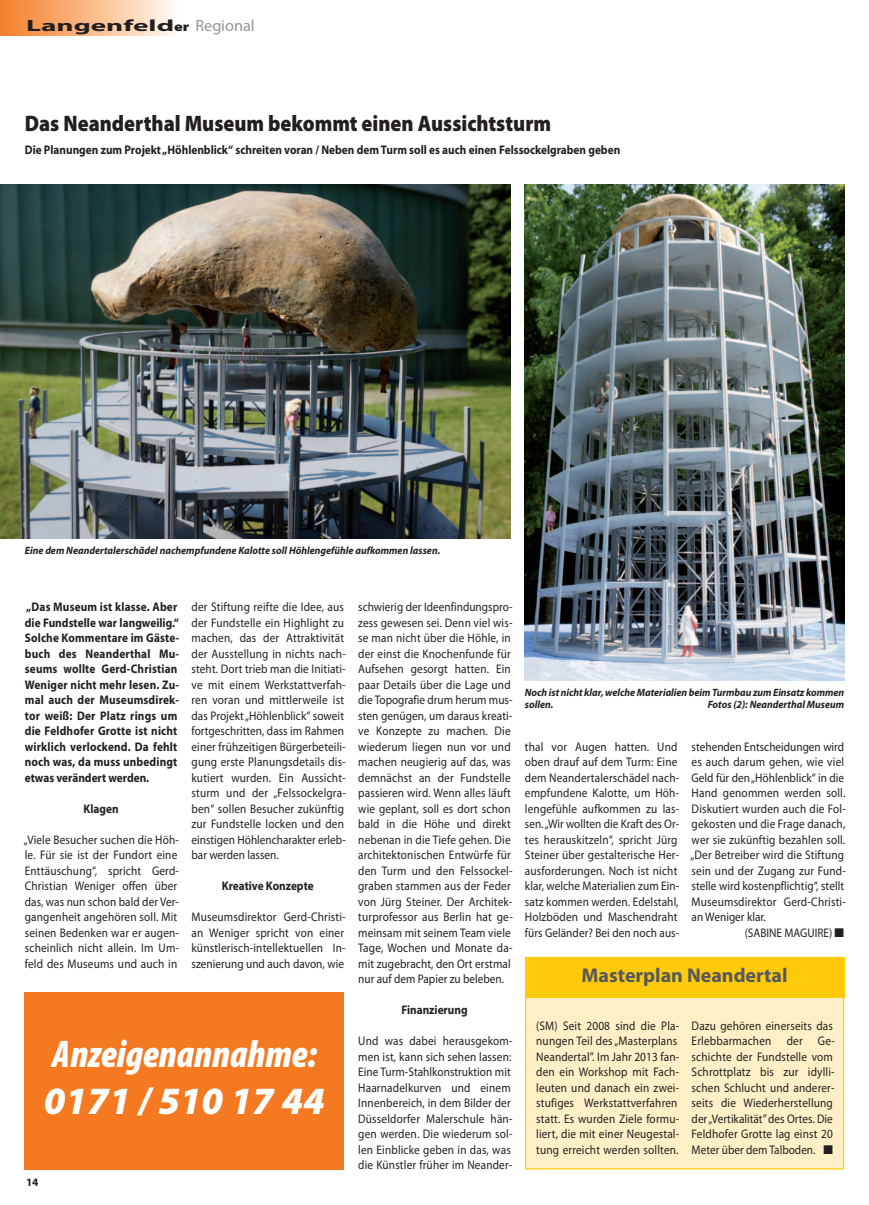
<style>
.page{position:relative;width:869px;height:1205px;background:#fff}
.page>*{position:absolute;margin:0;border:0;box-sizing:border-box;transform-origin:0 0}
.t1{font:italic 900 condensed 38.75px "Myriad Pro";color:#fff}
.t2{font:italic 900 38.75px "Myriad Pro";color:#fff}
.t3{font:900 22.5px "Myriad Pro";color:#231f20;scale:.9 1}
.t4{font:700 20px "Myriad Pro";color:#57585a}
.t5{font:700 16.25px "Myriad Pro";color:#231f20;scale:1.8 1}
.t6{font:12.5px/15.5px "Myriad Pro";letter-spacing:.015em;color:#231f20;scale:.9 1}
.t7{font:700 12.5px/15.5px "Myriad Pro";letter-spacing:.01em;color:#231f20;scale:.9 1}
.t8{font:700 11.25px "Myriad Pro";color:#231f20}
.t9{font:italic 700 10.62px/12.5px "Myriad Pro";color:#231f20;scale:.95 1}
.s1{font-weight:900;font-size:13px}
.s2{font-weight:400;color:#939598}
.s3{font-weight:600;font-size:7.5px;color:#fff}
</style>
<div class="page">
<div style="left:0;top:0;width:177px;height:35px;background:linear-gradient(to right,#f57d25,#fff9f1)"></div>
<img style="left:0;top:184px;width:510px;height:355px">
<img style="left:524px;top:184px;width:319px;height:496px">
<div style="left:526px;top:958px;width:316px;height:210px;background:#fef0c6"></div>
<div style="left:524px;top:957px;width:319px;height:40px;background:#feca0a"></div>
<div style="left:25px;top:992px;width:319px;height:177px;background:#f47921"></div>
<h3 class="t5" style="left:26px;top:20px;width:128px">Langenfeld<span class="s1">er</span> <span class="s2">Regional</span></h3>
<h2 class="t3" style="left:25px;top:115px;width:586px">Das Neanderthal Museum bekommt einen Aussichtsturm</h2>
<p class="t7" style="left:25px;top:144px;width:662px">Die Planungen zum Projekt „Höhlenblick“ schreiten voran / Neben dem Turm soll es auch einen Felssockelgraben geben</p>
<p class="t9" style="left:25px;top:545px;width:438px">Eine dem Neandertalerschädel nachempfundene Kalotte soll Höhlengefühle aufkommen lassen.</p>
<p class="t7" style="left:25px;top:600px;width:173px">„Das Museum ist klasse. Aber die Fundstelle war langweilig.“<br>Solche Kommentare im Gäste&shy;buch des Neanderthal Mu&shy;seums wollte Gerd-Christian<br>Weniger nicht mehr lesen. Zu&shy;mal auch der Museumsdirek&shy;tor weiß: Der Platz rings um die Feldhofer Grotte ist nicht wirklich verlockend. Da fehlt noch was, da muss unbedingt etwas verändert werden.</p>
<p class="t7" style="left:83px;top:802px;width:40px">Klagen</p>
<p class="t6" style="left:24px;top:833px;width:174px">„Viele Besucher suchen die Höh&shy;le. Für sie ist der Fundort eine<br>Enttäuschung“, spricht Gerd-<br>Christian Weniger offen über das, was nun schon bald der Ver&shy;gangenheit angehören soll. Mit seinen Bedenken war er augen&shy;scheinlich nicht allein. Im Um&shy;feld des Museums und auch in</p>
<p class="t6" style="left:191px;top:600px;width:173px">der Stiftung reifte die Idee, aus der Fundstelle ein Highlight zu machen, das der Attraktivität der Ausstellung in nichts nach&shy;steht. Dort trieb man die Initiati&shy;ve mit einem Werkstattverfah&shy;ren voran und mittlerweile ist das Projekt „Höhlenblick“ soweit fortgeschritten, dass im Rahmen einer frühzeitigen Bürgerbeteili&shy;gung erste Planungsdetails dis&shy;kutiert wurden. Ein Aussicht&shy;sturm und der „Felssockelgra&shy;ben“ sollen Besucher zukünftig zur Fundstelle locken und den einstigen Höhlencharakter erleb&shy;bar werden lassen.</p>
<p class="t7" style="left:222px;top:879px;width:104px">Kreative Konzepte</p>
<p class="t6" style="left:191px;top:910px;width:173px">Museumsdirektor Gerd-Christi&shy;an Weniger spricht von einer künstlerisch-intellektuellen In&shy;szenierung und auch davon, wie</p>
<h1 class="t1" style="left:52px;top:1031px;width:266px">Anzeigenannahme:</h1>
<h1 class="t2" style="left:44px;top:1078px;width:282px">0171 / 510 17 44</h1>
<p class="t8" style="left:26px;top:1178px;width:18px">14<span class="s3">··</span></p>
<p class="t6" style="left:358px;top:600px;width:173px">schwierig der Ideenfindungspro&shy;zess gewesen sei. Denn viel wis&shy;se man nicht über die Höhle, in der einst die Knochenfunde für<br>Aufsehen gesorgt hatten. Ein paar Details über die Lage und die Topografie drum herum mus&shy;sten genügen, um daraus kreati&shy;ve Konzepte zu machen. Die wiederum liegen nun vor und machen neugierig auf das, was demnächst an der Fundstelle passieren wird. Wenn alles läuft wie geplant, soll es dort schon bald in die Höhe und direkt nebenan in die Tiefe gehen. Die architektonischen Entwürfe für den Turm und den Felssockel&shy;graben stammen aus der Feder von Jürg Steiner. Der Architek&shy;turprofessor aus Berlin hat ge&shy;meinsam mit seinem Team viele<br>Tage, Wochen und Monate da&shy;mit zugebracht, den Ort erstmal nur auf dem Papier zu beleben.</p>
<p class="t7" style="left:401px;top:1003px;width:75px">Finanzierung</p>
<p class="t6" style="left:358px;top:1034px;width:173px">Und was dabei herausgekom&shy;men ist, kann sich sehen lassen:<br>Eine Turm-Stahlkonstruktion mit<br>Haarnadelkurven und einem<br>Innenbereich, in dem Bilder der<br>Düsseldorfer Malerschule hän&shy;gen werden. Die wiederum sol&shy;len Einblicke geben in das, was die Künstler früher im Neander-</p>
<p class="t9" style="left:524px;top:686px;width:337px">Noch ist nicht klar, welche Materialien beim Turmbau zum Einsatz kommen sollen.</p>
<p class="t9" style="left:707px;top:699px;width:145px">Fotos (2): Neanderthal Museum</p>
<p class="t6" style="left:524px;top:740px;width:173px">thal vor Augen hatten. Und oben drauf auf dem Turm: Eine dem Neandertalerschädel nach&shy;empfundene Kalotte, um Höh&shy;lengefühle aufkommen zu las&shy;sen. „Wir wollten die Kraft des Or&shy;tes herauskitzeln“, spricht Jürg<br>Steiner über gestalterische Her&shy;ausforderungen. Noch ist nicht klar, welche Materialien zum Ein&shy;satz kommen werden. Edelstahl,<br>Holzböden und Maschendraht fürs Geländer? Bei den noch aus-</p>
<p class="t6" style="left:691px;top:740px;width:171px">stehenden Entscheidungen wird</p>
<p class="t6" style="left:691px;top:755px;width:171px">es auch darum gehen, wie viel</p>
<p class="t6" style="left:691px;top:771px;width:171px">Geld für den „Höhlenblick“ in die</p>
<p class="t6" style="left:691px;top:786px;width:172px">Hand genommen werden soll.</p>
<p class="t6" style="left:691px;top:802px;width:173px">Diskutiert wurden auch die Fol-</p>
<p class="t6" style="left:691px;top:817px;width:172px">gekosten und die Frage danach,</p>
<p class="t6" style="left:691px;top:833px;width:172px">wer sie zukünftig bezahlen soll.</p>
<p class="t6" style="left:690px;top:848px;width:172px">„Der Betreiber wird die Stiftung</p>
<p class="t6" style="left:691px;top:864px;width:173px">sein und der Zugang zur Fund-</p>
<p class="t6" style="left:691px;top:879px;width:171px">stelle wird kostenpflichtig“, stellt</p>
<p class="t6" style="left:691px;top:895px;width:173px">Museumsdirektor Gerd-Christi-</p>
<p class="t6" style="left:691px;top:910px;width:84px">an Weniger klar.</p>
<p class="t6" style="left:744px;top:926px;width:112px">(SABINE MAGUIRE) ■</p>
<h3 class="t4" style="left:581px;top:968px;width:207px">Masterplan Neandertal</h3>
<p class="t6" style="left:536px;top:1019px;width:160px">(SM) Seit 2008 sind die Pla&shy;nungen Teil des „Masterplans<br>Neandertal”. Im Jahr 2013 fan&shy;den ein Workshop mit Fach&shy;leuten und danach ein zwei&shy;stufiges Werkstattverfahren statt. Es wurden Ziele formu&shy;liert, die mit einer Neugestal&shy;tung erreicht werden sollten.</p>
<p class="t6" style="left:691px;top:1019px;width:161px">Dazu gehören einerseits das<br>Erlebbarmachen der Ge&shy;schichte der Fundstelle vom<br>Schrottplatz bis zur idylli&shy;schen Schlucht und anderer&shy;seits die Wiederherstellung der „Vertikalität” des Ortes. Die<br>Feldhofer Grotte lag einst 20<br>Meter über dem Talboden. ■</p>
</div>
